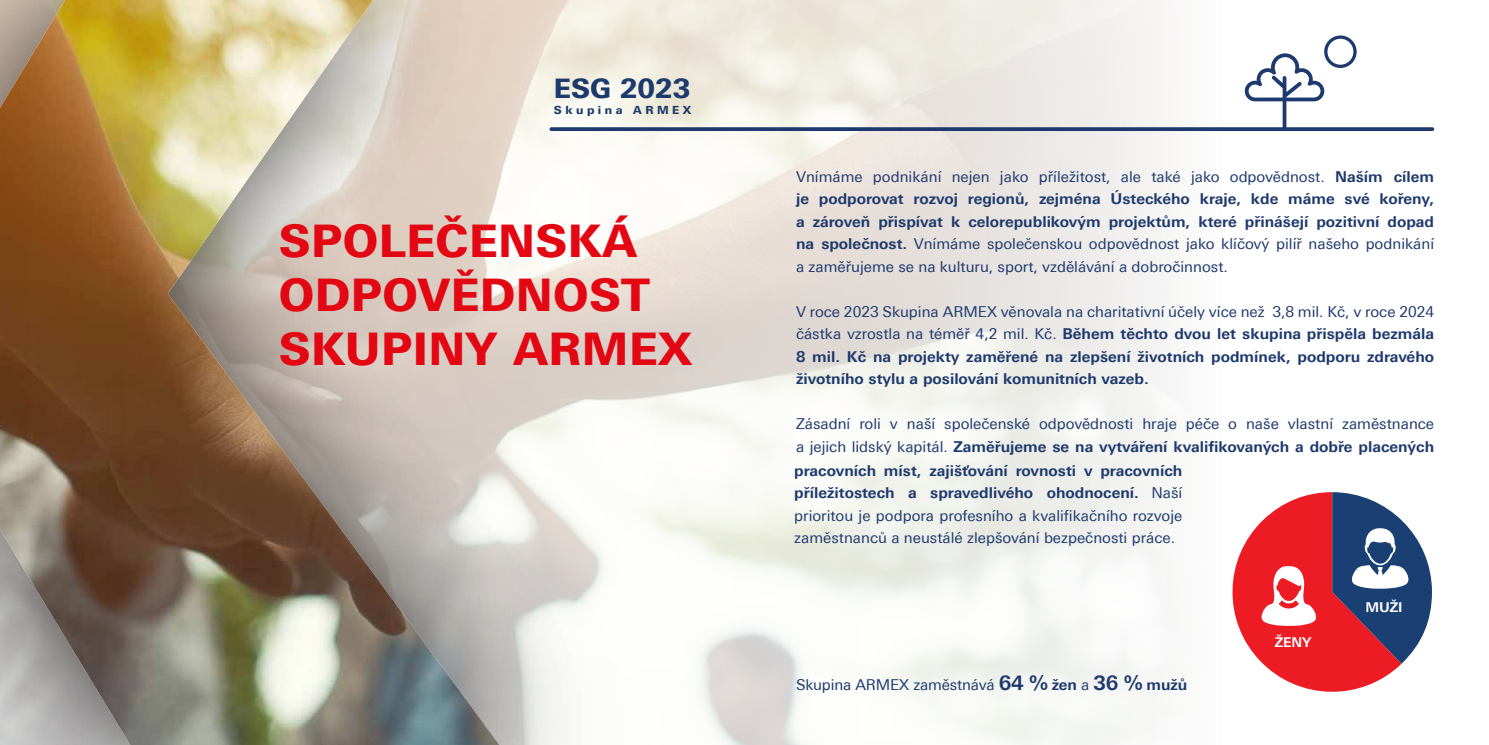
<style>
.page{position:relative;width:1489px;height:745px;background:#fff}
.page>*{position:absolute;margin:0;border:0;box-sizing:border-box;transform-origin:0 0}
.t1{font:800 45px/54px "Univers Next Pro";letter-spacing:.01em;color:#e30613}
.t2{font:800 26.88px "Univers Next Pro";color:#1c3a6c}
.t3{font:15px/22.5px "Univers Next Pro";color:#1e396d;text-align:justify}
.t4{font:700 15px/22.5px "Univers Next Pro";color:#1e396d;text-align:justify}
.t5{font:700 13.5px "Univers Next Pro";letter-spacing:-.01em;color:#fff}
.t6{font:800 11.25px "Univers Next Pro";letter-spacing:.31em;color:#1c3a6c}
.s1{font-weight:700}
.s2{font-weight:400}
.s3{font-weight:700;font-size:20px}
</style>
<div class="page">
<div style="left:0;top:0;width:621px;height:744px;background:#000;opacity:.75"></div>
<img style="left:0;top:0;width:499px;height:744px">
<svg style="left:549px;top:53px;width:884px;height:78px"></svg>
<svg style="left:1323px;top:35px;width:33px;height:33px"></svg>
<svg style="left:1232px;top:492px;width:199px;height:200px"></svg>
<h2 class="t2" style="left:554px;top:72px;width:138px">ESG 2023</h2>
<p class="t6" style="left:554px;top:103px;width:139px">Skupina ARMEX</p>
<h1 class="t1" style="left:279px;top:213px;width:414px">SPOLEČENSKÁ<br>ODPOVĚDNOST<br>SKUPINY ARMEX</h1>
<p class="t3" style="left:796px;top:165px;width:639px">Vnímáme podnikání nejen jako příležitost, ale také jako odpovědnost. <span class="s1">Naším cílem je podporovat rozvoj regionů, zejména Ústeckého kraje, kde máme své kořeny, a zároveň přispívat k celorepublikovým projektům, které přinášejí pozitivní dopad na společnost.</span> Vnímáme společenskou odpovědnost jako klíčový pilíř našeho podnikání a zaměřujeme se na kulturu, sport, vzdělávání a dobročinnost.</p>
<p class="t4" style="left:796px;top:300px;width:639px"><span class="s2">V roce 2023 Skupina ARMEX věnovala na charitativní účely více než 3,8 mil. Kč, v roce 2024 částka vzrostla na téměř 4,2 mil. Kč.</span> Během těchto dvou let skupina přispěla bezmála 8 mil. Kč na projekty zaměřené na zlepšení životních podmínek, podporu zdravého životního stylu a posilování komunitních vazeb.</p>
<p class="t3" style="left:796px;top:412px;width:639px">Zásadní roli v naší společenské odpovědnosti hraje péče o naše vlastní zaměstnance a jejich lidský kapitál. <span class="s1">Zaměřujeme se na vytváření kvalifikovaných a dobře placených</span></p>
<p class="t3" style="left:794px;top:459px;width:389px"><span class="s1">pracovních míst, zajišťování rovnosti v pracovních příležitostech a spravedlivého ohodnocení.</span> Naší prioritou je podpora profesního a kvalifikačního rozvoje zaměstnanců a neustálé zlepšování bezpečnosti práce.</p>
<p class="t3" style="left:796px;top:673px;width:392px">Skupina ARMEX zaměstnává <span class="s3">64 %</span> <span class="s1">žen</span> a <span class="s3">36 %</span> <span class="s1">mužů</span></p>
<p class="t5" style="left:1274px;top:633px;width:38px">ŽENY</p>
<p class="t5" style="left:1365px;top:599px;width:38px">MUŽI</p>
</div>
